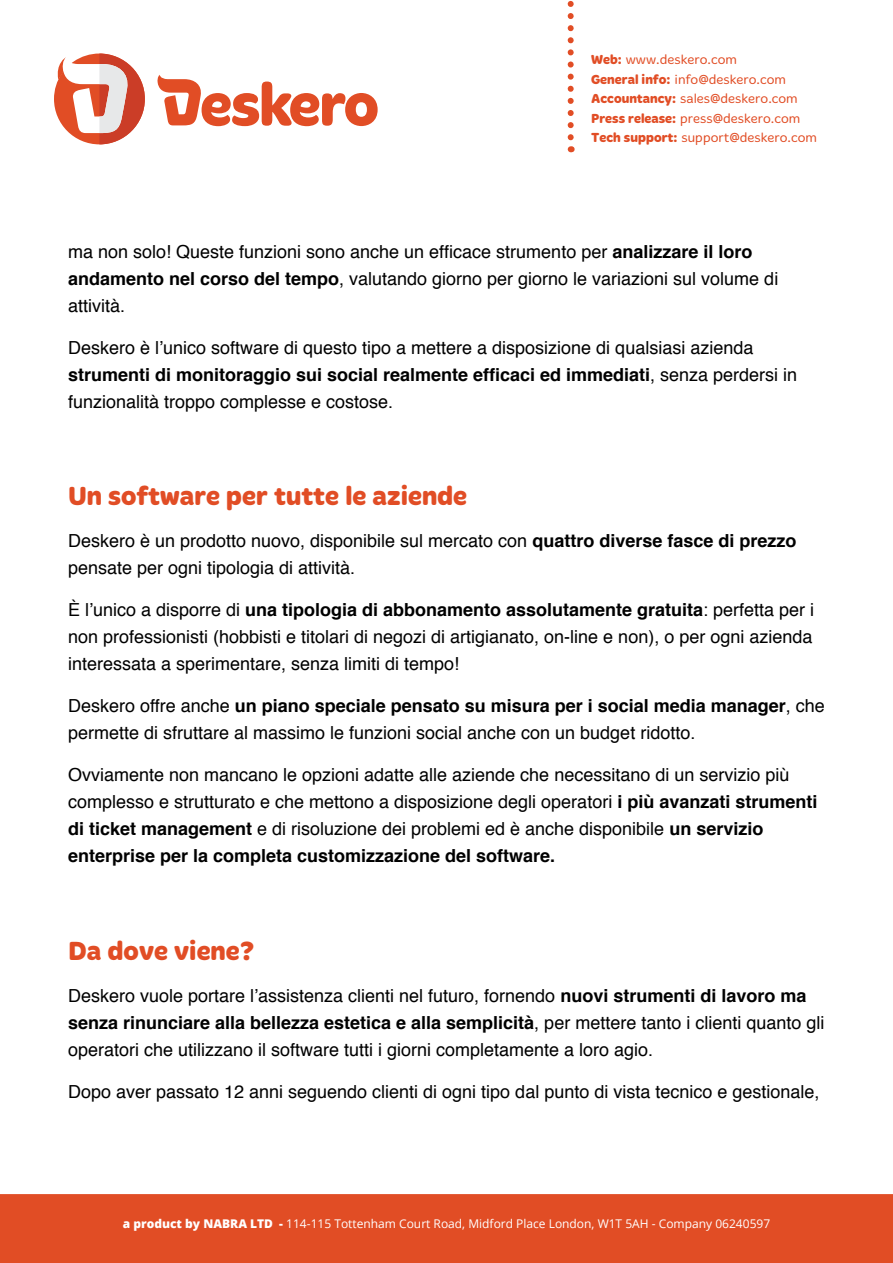
<style>
.page{position:relative;width:893px;height:1263px;background:#fff}
.page>*{position:absolute;margin:0;border:0;box-sizing:border-box;transform-origin:0 0}
.t1{font:700 27px "Merge";color:#e14d25}
.t2{font:18px/27px "Helvetica";color:#000}
.t3{font:300 13.5px/19.5px "Merge";color:#e14d25}
.t4{font:12px "Open Sans";color:#fff}
.s1{font-weight:700}
.s2{font-weight:800}
</style>
<div class="page">
<svg style="left:157px;top:75px;width:221px;height:51px"></svg>
<svg style="left:54px;top:54px;width:91px;height:90px"></svg>
<div style="left:0;top:1194px;width:893px;height:69px;background:#e14d25"></div>
<svg style="left:568px;top:0;width:6px;height:137px"></svg>
<p class="t3" style="left:591px;top:50px;width:227px"><span class="s1">Web:</span> www.deskero.com<br><span class="s1">General info:</span> info@deskero.com<br><span class="s1">Accountancy:</span> sales@deskero.com<br><span class="s1">Press release:</span> press@deskero.com<br><span class="s1">Tech support:</span> support@deskero.com</p>
<p class="t2" style="left:68px;top:238px;width:712px">ma non solo! Queste funzioni sono anche un efficace strumento per <span class="s1">analizzare il loro andamento nel corso del tempo</span>, valutando giorno per giorno le variazioni sul volume di attività.</p>
<p class="t2" style="left:68px;top:334px;width:731px">Deskero è l’unico software di questo tipo a mettere a disposizione di qualsiasi azienda <span class="s1">strumenti di monitoraggio sui social realmente efficaci ed immediati</span>, senza perdersi in funzionalità troppo complesse e costose.</p>
<h1 class="t1" style="left:68px;top:480px;width:401px">Un software per tutte le aziende</h1>
<p class="t2" style="left:68px;top:528px;width:730px">Deskero è un prodotto nuovo, disponibile sul mercato con <span class="s1">quattro diverse fasce di prezzo </span>pensate per ogni tipologia di attività.</p>
<p class="t2" style="left:68px;top:597px;width:748px;text-align:justify">È l’unico a disporre di <span class="s1">una tipologia di abbonamento assolutamente gratuita</span>: perfetta per i non professionisti (hobbisti e titolari di negozi di artigianato, on-line e non), o per ogni azienda interessata a sperimentare, senza limiti di tempo!</p>
<p class="t2" style="left:68px;top:693px;width:758px">Deskero offre anche <span class="s1">un piano speciale pensato su misura per i social media manager</span>, che permette di sfruttare al massimo le funzioni social anche con un budget ridotto.</p>
<p class="t2" style="left:68px;top:762px;width:751px">Ovviamente non mancano le opzioni adatte alle aziende che necessitano di un servizio più complesso e strutturato e che mettono a disposizione degli operatori <span class="s1">i più avanzati strumenti di ticket management</span> e di risoluzione dei problemi ed è anche disponibile <span class="s1">un servizio enterprise per la completa customizzazione del software.</span></p>
<h1 class="t1" style="left:68px;top:935px;width:188px">Da dove viene?</h1>
<p class="t2" style="left:68px;top:982px;width:758px">Deskero vuole portare l’assistenza clienti nel futuro, fornendo <span class="s1">nuovi strumenti di lavoro ma senza rinunciare alla bellezza estetica e alla semplicità</span>, per mettere tanto i clienti quanto gli operatori che utilizzano il software tutti i giorni completamente a loro agio.</p>
<p class="t2" style="left:68px;top:1078px;width:753px">Dopo aver passato 12 anni seguendo clienti di ogni tipo dal punto di vista tecnico e gestionale,</p>
<p class="t4" style="left:123px;top:1215px;width:649px"><span class="s2">a product by NABRA LTD -</span> 114-115 Tottenham Court Road, Midford Place London, W1T 5AH - Company 06240597</p>
</div>
